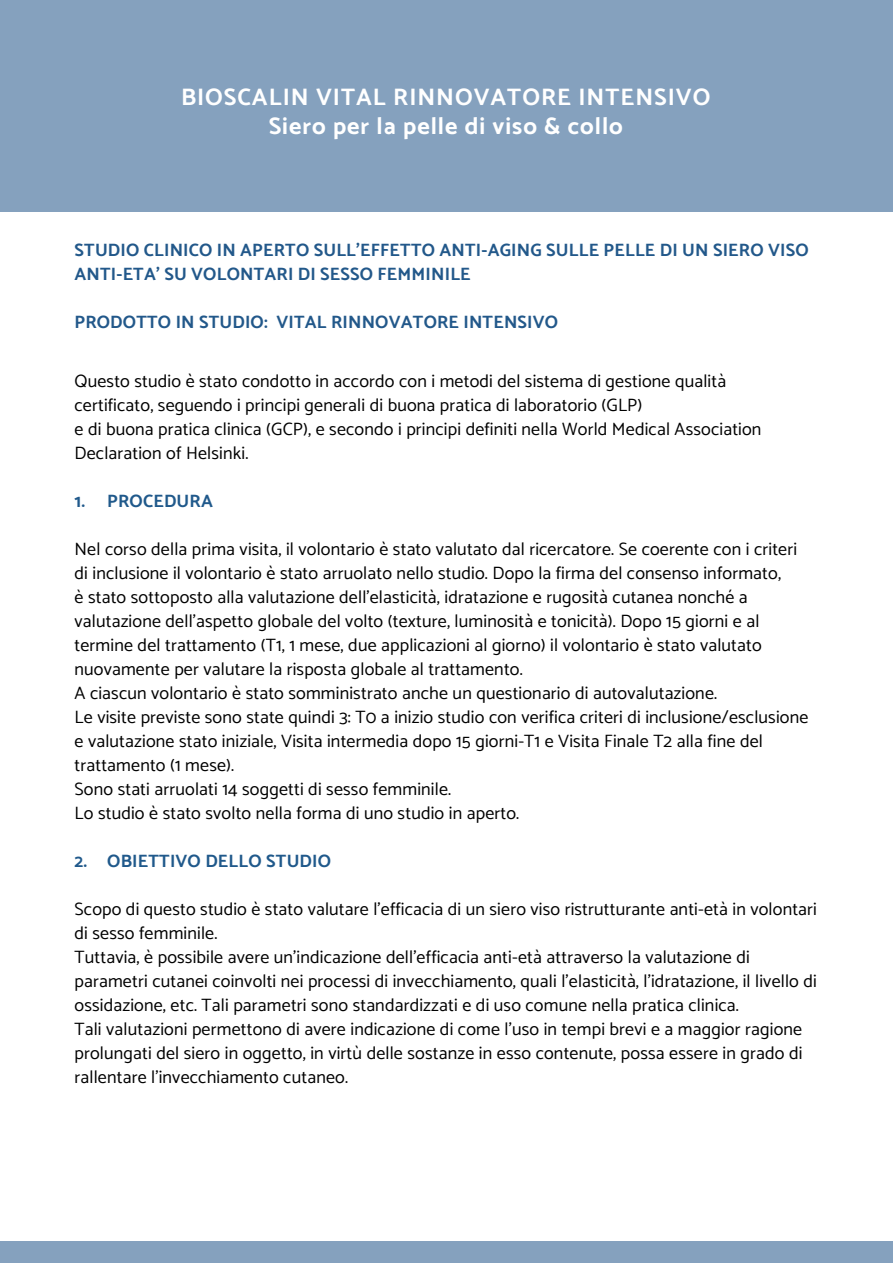
<style>
.page{position:relative;width:893px;height:1263px;background:#85a1be}
.page>*{position:absolute;margin:0;border:0;box-sizing:border-box;transform-origin:0 0}
.t1{font:700 24px/28.8px "Catamaran";letter-spacing:.04em;color:#fff;text-align:center}
.t2{font:18px/24px "Catamaran";letter-spacing:.01em;color:#000}
.t3{font:700 18px/24px "Catamaran";letter-spacing:.01em;color:#22588a}
.t4{font:700 18px "Catamaran";letter-spacing:.01em;color:#20598b}
</style>
<div class="page">
<div style="left:0;top:213px;width:893px;height:1028px;background:#fff"></div>
<h1 class="t1" style="left:181px;top:82px;width:531px">BIOSCALIN VITAL RINNOVATORE INTENSIVO<br>Siero per la pelle di viso &amp; collo</h1>
<p class="t3" style="left:75px;top:238px;width:736px">STUDIO CLINICO IN APERTO SULL’EFFETTO ANTI-AGING SULLE PELLE DI UN SIERO VISO<br>ANTI-ETA’ SU VOLONTARI DI SESSO FEMMINILE</p>
<p class="t3" style="left:75px;top:310px;width:485px">PRODOTTO IN STUDIO: VITAL RINNOVATORE INTENSIVO</p>
<p class="t2" style="left:75px;top:368px;width:688px">Questo studio è stato condotto in accordo con i metodi del sistema di gestione qualità certificato, seguendo i principi generali di buona pratica di laboratorio (GLP)<br>e di buona pratica clinica (GCP), e secondo i principi definiti nella World Medical Association Declaration of Helsinki.</p>
<p class="t4" style="left:75px;top:487px;width:140px">1. PROCEDURA</p>
<p class="t2" style="left:75px;top:536px;width:735px">Nel corso della prima visita, il volontario è stato valutato dal ricercatore. Se coerente con i criteri di inclusione il volontario è stato arruolato nello studio. Dopo la firma del consenso informato,<br>è stato sottoposto alla valutazione dell’elasticità, idratazione e rugosità cutanea nonché a valutazione dell’aspetto globale del volto (texture, luminosità e tonicità). Dopo 15 giorni e al termine del trattamento (T1, 1 mese, due applicazioni al giorno) il volontario è stato valutato nuovamente per valutare la risposta globale al trattamento.<br>A ciascun volontario è stato somministrato anche un questionario di autovalutazione.<br>Le visite previste sono state quindi 3: T0 a inizio studio con verifica criteri di inclusione/esclusione e valutazione stato iniziale, Visita intermedia dopo 15 giorni-T1 e Visita Finale T2 alla fine del trattamento (1 mese).<br>Sono stati arruolati 14 soggetti di sesso femminile.<br>Lo studio è stato svolto nella forma di uno studio in aperto.</p>
<p class="t4" style="left:75px;top:847px;width:258px">2. OBIETTIVO DELLO STUDIO</p>
<p class="t2" style="left:75px;top:896px;width:744px">Scopo di questo studio è stato valutare l’efficacia di un siero viso ristrutturante anti-età in volontari di sesso femminile.<br>Tuttavia, è possibile avere un’indicazione dell’efficacia anti-età attraverso la valutazione di parametri cutanei coinvolti nei processi di invecchiamento, quali l’elasticità, l’idratazione, il livello di ossidazione, etc. Tali parametri sono standardizzati e di uso comune nella pratica clinica.<br>Tali valutazioni permettono di avere indicazione di come l’uso in tempi brevi e a maggior ragione prolungati del siero in oggetto, in virtù delle sostanze in esso contenute, possa essere in grado di rallentare l’invecchiamento cutaneo.</p>
</div>
